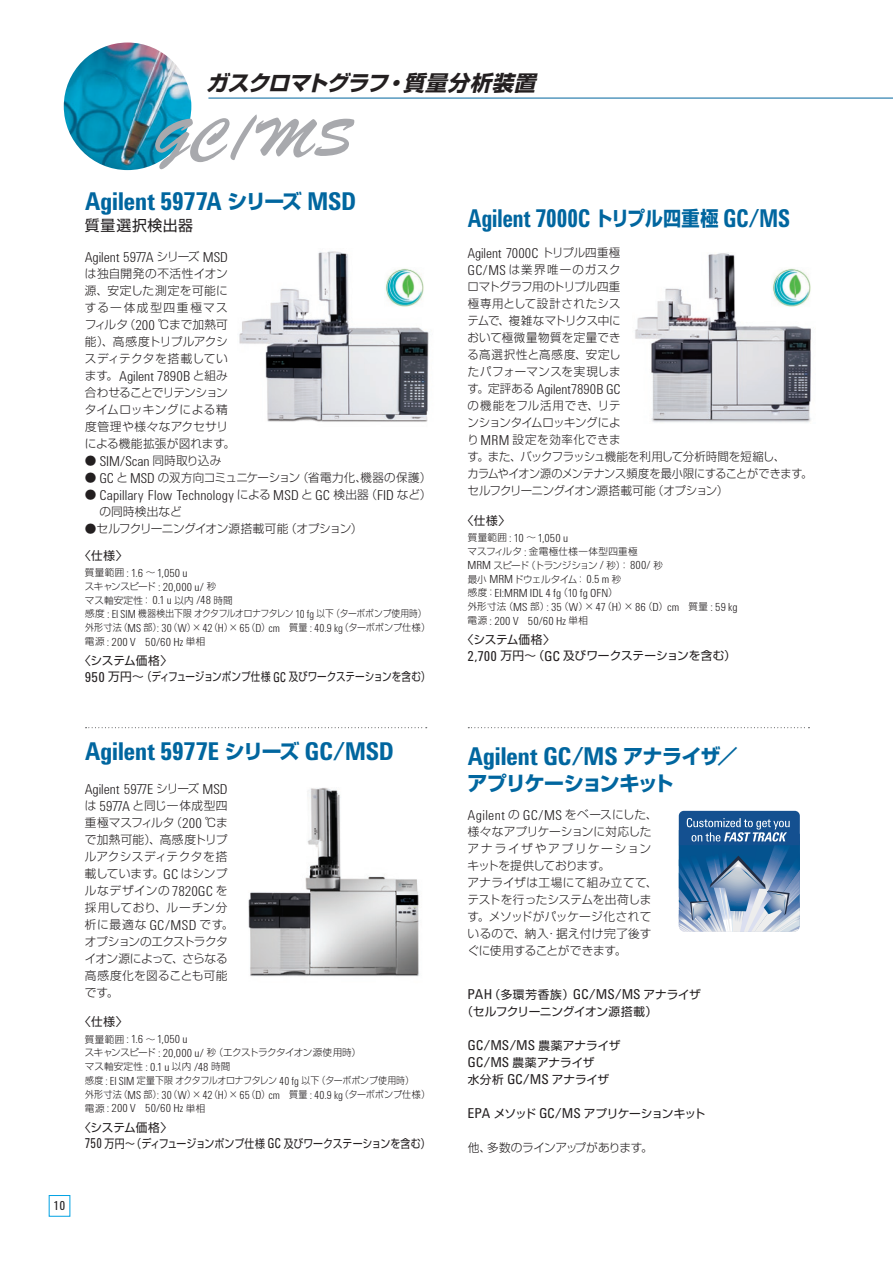
<style>
.page{position:relative;width:893px;height:1263px;background:#fff}
.page>*{position:absolute;margin:0;border:0;box-sizing:border-box;transform-origin:0 0}
.t1{font:53.1px "Brush Script";color:#a8a9ad}
.t2{font:700 25.2px "Agilent Cond";letter-spacing:-.025em;color:#01669f}
.t3{font:700 25.2px "Agilent Cond";letter-spacing:-.025em;color:#01669f;scale:.9 1}
.t4{font:italic 700 21.3px "Shin Go";color:#231f20}
.t5{font:700 20.25px "Shin Go";letter-spacing:-.075em;color:#01669f}
.t6{font:14.85px "Shin Go";letter-spacing:.045em;color:#231f20}
.t7{font:300 14.1px "Agilent Cond";letter-spacing:.005em;color:#231f20}
.t8{font:300 14.1px "Agilent Cond";letter-spacing:.03em;color:#231f20}
.t9{font:14.1px "Agilent Cond";color:#231f20}
.t10{font:12.75px "Agilent Cond";color:#231f20}
.t11{font:300 11.7px/17px "Shin Go";color:#231f20}
.t12{font:11.7px/15.9px "Shin Go";letter-spacing:-.01em;color:#231f20}
.t13{font:300 11.7px/17px "Shin Go";letter-spacing:-.02em;color:#231f20}
.t14{font:300 11.7px "Shin Go";letter-spacing:-.05em;color:#231f20}
.t15{font:11.7px "Shin Go";letter-spacing:-.075em;color:#231f20}
.t16{font:300 11.7px "Shin Go";letter-spacing:-.025em;color:#231f20}
.t17{font:300 11.55px/13.8px "Agilent Cond";letter-spacing:.01em;color:#231f20}
.t18{font:300 9.6px/13.8px "Shin Go";letter-spacing:-.005em;color:#231f20}
.s1{font-family:"Shin Go";font-size:20.25px}
.s2{font-family:"Shin Go";font-size:11.7px}
.s3{font-family:"Agilent Cond";font-size:14.1px}
.s4{font-family:"Shin Go";font-size:9.6px}
.s5{font-family:"Agilent Cond";font-size:11.55px}
</style>
<div class="page">
<div style="left:49px;top:1195px;width:21px;height:21px;border:1px solid #00a1e3"></div>
<img style="left:64px;top:43px;width:127px;height:127px;border-radius:64px">
<hr style="left:208px;top:98px;width:685px;height:1px;background:#01669f">
<svg style="left:86px;top:727px;width:341px;height:1px"></svg>
<img style="left:239px;top:251px;width:190px;height:171px">
<img style="left:248px;top:788px;width:171px;height:189px">
<img style="left:385px;top:267px;width:41px;height:42px">
<img style="left:635px;top:253px;width:176px;height:170px">
<svg style="left:468px;top:727px;width:341px;height:1px"></svg>
<svg style="left:679px;top:811px;width:121px;height:121px;background:#5c86b0"></svg>
<img style="left:771px;top:267px;width:40px;height:42px">
<h3 class="t4" style="left:206px;top:69px;width:336px">ガスクロマトグラフ・質量分析装置</h3>
<h1 class="t1" style="left:154px;top:108px;width:200px">GC/MS</h1>
<h2 class="t2" style="left:85px;top:187px;width:273px">Agilent 5977A <span class="s1">シリーズ</span> MSD</h2>
<p class="t6" style="left:85px;top:216px;width:110px">質量選択検出器</p>
<h2 class="t3" style="left:468px;top:204px;width:360px">Agilent 7000C <span class="s1">トリプル四重極</span> GC/MS</h2>
<p class="t7" style="left:85px;top:249px;width:144px">Agilent 5977A <span class="s2">シリーズ</span> MSD</p>
<p class="t11" style="left:85px;top:265px;width:145px;text-align:justify">は独自開発の不活性イオン源、安定した測定を可能にする一体成型四重極マスフィルタ（<span class="s3">200</span> ℃まで加熱可能）、高感度トリプルアクシスディテクタを搭載してい</p>
<p class="t7" style="left:85px;top:368px;width:145px"><span class="s2">ます。</span>Agilent 7890B <span class="s2">と組み</span></p>
<p class="t11" style="left:85px;top:384px;width:152px">合わせることでリテンションタイムロッキングによる精度管理や様々なアクセサリによる機能拡張が図れます。</p>
<p class="t7" style="left:85px;top:453px;width:138px"><span class="s2">●</span> SIM/Scan <span class="s2">同時取り込み</span></p>
<p class="t11" style="left:85px;top:469px;width:348px">● <span class="s3">GC</span> と <span class="s3">MSD</span> の双方向コミュニケーション（省電力化、機器の保護）</p>
<p class="t7" style="left:85px;top:487px;width:348px"><span class="s2">●</span> Capillary Flow Technology <span class="s2">による</span> MSD <span class="s2">と</span> GC <span class="s2">検出器（</span>FID <span class="s2">など）</span></p>
<p class="t11" style="left:100px;top:503px;width:84px">の同時検出など</p>
<p class="t14" style="left:85px;top:521px;width:279px">●セルフクリーニングイオン源搭載可能（オプション）</p>
<p class="t12" style="left:79px;top:547px;width:50px">〈仕様〉</p>
<p class="t17" style="left:85px;top:566px;width:104px"><span class="s4">質量範囲</span> : 1.6 <span class="s4">～</span> 1,050 u</p>
<p class="t18" style="left:85px;top:579px;width:347px">スキャンスピード <span class="s5">: 20,000 u/</span> 秒<br>マス軸安定性：<span class="s5">0.1 u</span> 以内 <span class="s5">/48</span> 時間<br>感度 <span class="s5">: EI SIM</span> 機器検出下限オクタフルオロナフタレン <span class="s5">10 fg</span> 以下（ターボポンプ使用時）外形寸法（<span class="s5">MS</span> 部）<span class="s5">: 30</span>（<span class="s5">W</span>）×<span class="s5">42</span>（<span class="s5">H</span>）× <span class="s5">65</span>（<span class="s5">D</span>）<span class="s5">cm</span> 質量 <span class="s5">: 40.9 kg</span>（ターボポンプ仕様）</p>
<p class="t17" style="left:85px;top:635px;width:122px"><span class="s4">電源</span> : 200 V 50/60 Hz <span class="s4">単相</span></p>
<p class="t12" style="left:85px;top:652px;width:347px;text-indent:-6px">〈システム価格〉<br><span class="s3">950</span> 万円～（ディフュージョンポンプ仕様 <span class="s3">GC</span> 及びワークステーションを含む）</p>
<p class="t7" style="left:468px;top:245px;width:154px">Agilent 7000C <span class="s2">トリプル四重極</span></p>
<p class="t11" style="left:467px;top:261px;width:155px;text-align:justify"><span class="s3">GC/MS</span> は業界唯一のガスクロマトグラフ用のトリプル四重極専用として設計されたシステムで、複雑なマトリクス中において極微量物質を定量できる高選択性と高感度、安定したパフォーマンスを実現しま</p>
<p class="t7" style="left:468px;top:381px;width:154px"><span class="s2">す。定評ある</span> Agilent7890B GC</p>
<p class="t13" style="left:467px;top:397px;width:346px">の機能をフル活用でき、リテ<br>ンションタイムロッキングによ<br>り<span class="s3">MRM</span> 設定を効率化できま<br>す。また、バックフラッシュ機能を利用して分析時間を短縮し、<br>カラムやイオン源のメンテナンス頻度を最小限にすることができます。セルフクリーニングイオン源搭載可能（オプション）</p>
<p class="t12" style="left:462px;top:512px;width:50px">〈仕様〉</p>
<p class="t17" style="left:468px;top:531px;width:102px"><span class="s4">質量範囲</span> : 10 <span class="s4">～</span> 1,050 u</p>
<p class="t18" style="left:468px;top:544px;width:197px">マスフィルタ <span class="s5">:</span> 金電極仕様一体型四重極<br><span class="s5">MRM</span> スピード（トランジション <span class="s5">/</span> 秒）：<span class="s5">800/</span> 秒最小 <span class="s5">MRM</span>ドウェルタイム：<span class="s5">0.5 m</span> 秒</p>
<p class="t17" style="left:468px;top:586px;width:272px"><span class="s4">感度：</span>EI:MRM IDL 4 fg<span class="s4">（</span>10 fg OFN<span class="s4">）<br>外形寸法（</span>MS <span class="s4">部）</span>: 35<span class="s4">（</span>W<span class="s4">）×</span>47<span class="s4">（</span>H<span class="s4">）×</span> 86<span class="s4">（</span>D<span class="s4">）</span>cm <span class="s4">質量</span> : 59 kg<span class="s4">電源</span> : 200 V 50/60 Hz <span class="s4">単相</span></p>
<p class="t12" style="left:468px;top:631px;width:270px;text-indent:-6px">〈システム価格〉<br><span class="s3">2,700</span> 万円～（<span class="s3">GC</span> 及びワークステーションを含む）</p>
<h2 class="t2" style="left:85px;top:737px;width:311px">Agilent 5977E <span class="s1">シリーズ</span> GC/MSD</h2>
<p class="t7" style="left:85px;top:781px;width:144px">Agilent 5977E <span class="s2">シリーズ</span> MSD</p>
<p class="t11" style="left:85px;top:796px;width:150px">は <span class="s3">5977A</span> と同じ一体成型四重極マスフィルタ（<span class="s3">200</span> ℃まで加熱可能）、高感度トリプルアクシスディテクタを搭載しています。<span class="s3">GC</span> はシンプルなデザインの <span class="s3">7820GC</span> を採用しており、ルーチン分析に最適な <span class="s3">GC/MSD</span> です。オプションのエクストラクタイオン源によって、さらなる高感度化を図ることも可能です。</p>
<p class="t12" style="left:79px;top:1013px;width:50px">〈仕様〉</p>
<p class="t17" style="left:85px;top:1032px;width:104px"><span class="s4">質量範囲</span> : 1.6 <span class="s4">～</span> 1,050 u</p>
<p class="t18" style="left:85px;top:1045px;width:347px">スキャンスピード <span class="s5">: 20,000 u/</span> 秒（エクストラクタイオン源使用時）<br>マス軸安定性 <span class="s5">: 0.1 u</span> 以内 <span class="s5">/48</span> 時間<br>感度 <span class="s5">: EI SIM</span> 定量下限オクタフルオロナフタレン <span class="s5">40 fg</span> 以下（ターボポンプ使用時）<br>外形寸法（<span class="s5">MS</span> 部）<span class="s5">: 30</span>（<span class="s5">W</span>）×<span class="s5">42</span>（<span class="s5">H</span>）× <span class="s5">65</span>（<span class="s5">D</span>）<span class="s5">cm</span> 質量 <span class="s5">: 40.9 kg</span>（ターボポンプ仕様）</p>
<p class="t17" style="left:85px;top:1101px;width:122px"><span class="s4">電源</span> : 200 V 50/60 Hz <span class="s4">単相</span></p>
<p class="t12" style="left:85px;top:1118px;width:347px;text-indent:-6px">〈システム価格〉<br><span class="s3">750</span> 万円～（ディフュージョンポンプ仕様 <span class="s3">GC</span> 及びワークステーションを含む）</p>
<p class="t10" style="left:54px;top:1198px;width:13px">10</p>
<h2 class="t2" style="left:468px;top:742px;width:271px">Agilent GC/MS <span class="s1">アナライザ／</span></h2>
<h3 class="t5" style="left:467px;top:769px;width:208px">アプリケーションキット</h3>
<p class="t8" style="left:468px;top:807px;width:191px">Agilent <span class="s2">の</span> GC/MS <span class="s2">をベースにした、</span></p>
<p class="t11" style="left:467px;top:823px;width:192px">様々なアプリケーションに対応したアナライザやアプリケーションキットを提供しております。<br>アナライザは工場にて組み立てて、テストを行ったシステムを出荷します。メソッドがパッケージ化されているので、納入・据え付け完了後すぐに使用することができます。</p>
<p class="t12" style="left:462px;top:985px;width:241px;line-height:17px;text-indent:6px"><span class="s3">PAH</span>（多環芳香族）<span class="s3">GC/MS/MS</span> アナライザ（セルフクリーニングイオン源搭載）</p>
<p class="t9" style="left:468px;top:1037px;width:154px">GC/MS/MS <span class="s2">農薬アナライザ</span></p>
<p class="t12" style="left:468px;top:1053px;width:143px;line-height:17px"><span class="s3">GC/MS</span> 農薬アナライザ<br>水分析 <span class="s3">GC/MS</span> アナライザ</p>
<p class="t15" style="left:467px;top:1105px;width:239px"><span class="s3">EPA</span> メソッド <span class="s3">GC/MS</span> アプリケーションキット</p>
<p class="t16" style="left:468px;top:1140px;width:187px">他、多数のラインアップがあります。</p>
</div>
